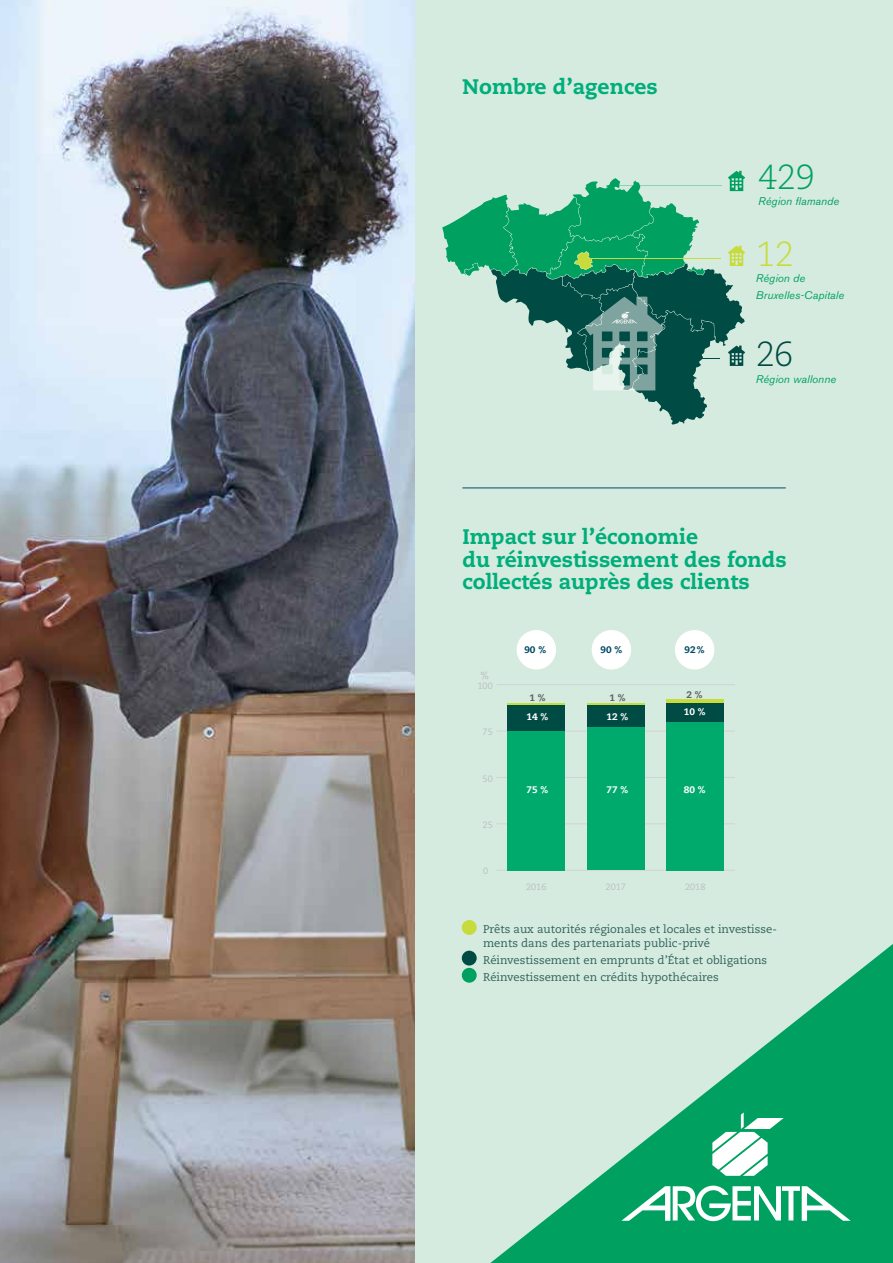
<style>
.page{position:relative;width:893px;height:1263px;background:#fff}
.page>*{position:absolute;margin:0;border:0;box-sizing:border-box;transform-origin:0 0}
.t1{font:300 34.8px "Caecilia LT Std";color:#00a160}
.t2{font:300 34.8px "Caecilia LT Std";color:#c8db3d}
.t3{font:300 34.8px "Caecilia LT Std";color:#004b43}
.t4{font:800 21px/22.5px "Caecilia LT Std";color:#00ae7b}
.t5{font:11.25px/13.5px "Caecilia LT Std";color:#31625b}
.t6{font:italic 10.95px/16.2px "Akzidenz Grotesk BE";letter-spacing:.01em;color:#00a160}
.t7{font:700 10.2px "Caecilia LT Std";color:#bfc1c3}
.t8{font:800 9.45px "Caecilia LT Std";color:#fff}
.t9{font:800 9.45px "Caecilia LT Std";color:#004a64}
.t10{font:800 9.45px "Caecilia LT Std";color:#606264}
.t11{font:9.15px "Caecilia LT Std";color:#bcbec0}
</style>
<div class="page">
<div style="left:289px;top:0;width:604px;height:1263px;background:#d5ebdf"></div>
<img style="left:0;top:0;width:415px;height:1263px">
<svg style="left:442px;top:171px;width:303px;height:254px"></svg>
<hr style="left:462px;top:487px;width:324px;height:1px;background:#004a64">
<hr style="left:497px;top:870px;width:238px;height:1px;background:#d1d3d4">
<hr style="left:497px;top:823px;width:238px;height:1px;background:#d1d3d4">
<hr style="left:497px;top:777px;width:238px;height:1px;background:#d1d3d4">
<hr style="left:497px;top:731px;width:238px;height:1px;background:#d1d3d4">
<hr style="left:497px;top:684px;width:238px;height:1px;background:#d1d3d4">
<hr style="left:508px;top:703px;width:57px;height:2px;background:#c8db3d">
<hr style="left:587px;top:703px;width:57px;height:2px;background:#c8db3d">
<hr style="left:667px;top:699px;width:57px;height:4px;background:#c8db3d">
<div style="left:508px;top:705px;width:57px;height:26px;background:#004b43"></div>
<div style="left:587px;top:705px;width:57px;height:22px;background:#004b43"></div>
<div style="left:667px;top:703px;width:57px;height:19px;background:#004b43"></div>
<div style="left:508px;top:731px;width:57px;height:139px;background:#00aa6c"></div>
<div style="left:587px;top:727px;width:57px;height:143px;background:#00aa6c"></div>
<div style="left:667px;top:722px;width:57px;height:148px;background:#00aa6c"></div>
<div style="left:517px;top:630px;width:39px;height:39px;background:#fff;border-radius:50%"></div>
<div style="left:592px;top:630px;width:39px;height:39px;background:#fff;border-radius:50%"></div>
<div style="left:675px;top:630px;width:39px;height:39px;background:#fff;border-radius:50%"></div>
<div style="left:462px;top:920px;width:15px;height:15px;background:#c8db3d;border-radius:50%"></div>
<div style="left:462px;top:951px;width:15px;height:14px;background:#004b43;border-radius:50%"></div>
<div style="left:462px;top:968px;width:15px;height:15px;background:#00a160;border-radius:50%"></div>
<svg style="left:490px;top:944px;width:403px;height:319px"></svg>
<svg style="left:621px;top:1185px;width:230px;height:36px;background:#5bc299"></svg>
<svg style="left:712px;top:1112px;width:72px;height:64px;background:#7bcead"></svg>
<h2 class="t4" style="left:462px;top:76px;width:197px">Nombre d’agences</h2>
<h1 class="t1" style="left:758px;top:157px;width:58px">429</h1>
<p class="t6" style="left:758px;top:193px;width:83px">Région flamande</p>
<h1 class="t2" style="left:756px;top:235px;width:40px">12</h1>
<p class="t6" style="left:756px;top:270px;width:90px">Région de<br>Bruxelles-Capitale</p>
<h1 class="t3" style="left:756px;top:335px;width:39px">26</h1>
<p class="t6" style="left:756px;top:371px;width:82px">Région wallonne</p>
<h2 class="t4" style="left:462px;top:526px;width:326px">Impact sur l’économie<br>du réinvestissement des fonds collectés auprès des clients</h2>
<p class="t7" style="left:480px;top:670px;width:10px">%</p>
<p class="t11" style="left:477px;top:680px;width:17px">100</p>
<p class="t11" style="left:483px;top:727px;width:12px">75</p>
<p class="t11" style="left:483px;top:773px;width:12px">50</p>
<p class="t11" style="left:483px;top:819px;width:12px">25</p>
<p class="t11" style="left:483px;top:866px;width:7px">0</p>
<p class="t9" style="left:524px;top:644px;width:23px">90 %</p>
<p class="t9" style="left:600px;top:644px;width:23px">90 %</p>
<p class="t9" style="left:684px;top:644px;width:22px">92%</p>
<p class="t10" style="left:529px;top:692px;width:18px">1 %</p>
<p class="t10" style="left:609px;top:692px;width:18px">1 %</p>
<p class="t10" style="left:686px;top:689px;width:18px">2 %</p>
<p class="t8" style="left:527px;top:710px;width:23px">14 %</p>
<p class="t8" style="left:606px;top:710px;width:23px">12 %</p>
<p class="t8" style="left:684px;top:706px;width:23px">10 %</p>
<p class="t8" style="left:527px;top:784px;width:23px">75 %</p>
<p class="t8" style="left:606px;top:784px;width:23px">77 %</p>
<p class="t8" style="left:684px;top:784px;width:23px">80 %</p>
<p class="t11" style="left:526px;top:882px;width:22px">2016</p>
<p class="t11" style="left:606px;top:882px;width:22px">2017</p>
<p class="t11" style="left:685px;top:882px;width:22px">2018</p>
<p class="t5" style="left:483px;top:923px;width:295px">Prêts aux autorités régionales et locales et investisse&shy;ments dans des partenariats public-privé</p>
<p class="t5" style="left:483px;top:952px;width:286px;line-height:17.1px">Réinvestissement en emprunts d’État et obligations<br>Réinvestissement en crédits hypothécaires</p>
</div>
